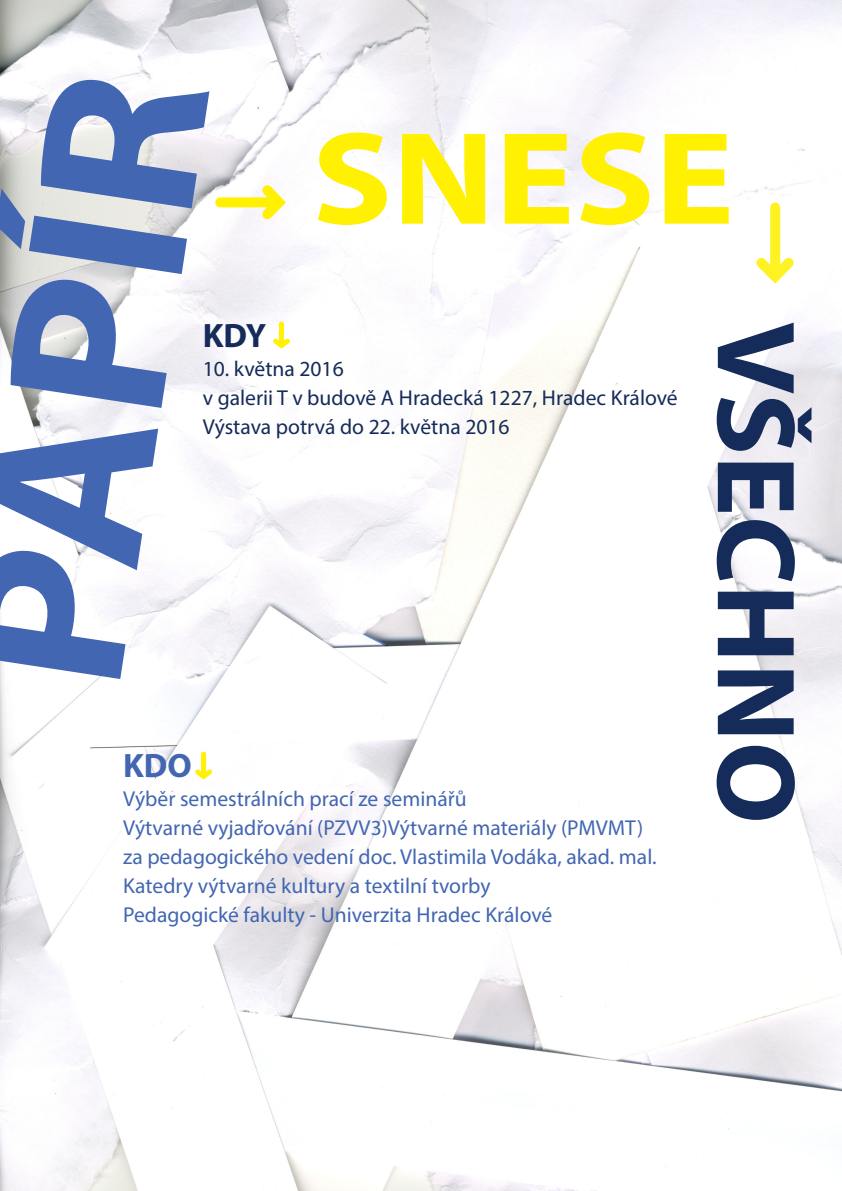
<style>
.page{position:relative;width:842px;height:1191px;background:#fff}
.page>*{position:absolute;margin:0;border:0;box-sizing:border-box;transform-origin:0 0}
.t1{font:700 229.2px "Myriad Pro";color:#4266b1}
.t2{font:700 133px "Myriad Pro";color:#fff101;scale:1.12 1}
.t3{font:700 112.5px "Myriad Pro";color:#152b59}
.t4{font:700 33.9px "Myriad Pro";color:#4266b1}
.t5{font:700 33.9px "Myriad Pro";color:#152b59}
.t6{font:21.6px/29px "Myriad Pro";color:#4266b1}
.t7{font:21.6px/29px "Myriad Pro";color:#152b59}
</style>
<div class="page">
<img style="left:0;top:0;width:842px;height:1191px">
<div style="left:770px;top:207px;width:10px;height:60px;background:#fff223"></div>
<svg style="left:747px;top:249px;width:56px;height:42px"></svg>
<div style="left:220px;top:197px;width:51px;height:10px;background:#fff101"></div>
<svg style="left:253px;top:176px;width:40px;height:52px"></svg>
<div style="left:279px;top:324px;width:5px;height:18px;background:#fff101"></div>
<svg style="left:269px;top:334px;width:25px;height:17px"></svg>
<div style="left:201px;top:754px;width:5px;height:19px;background:#fff101"></div>
<svg style="left:191px;top:765px;width:26px;height:17px"></svg>
<h1 class="t1" style="left:-108px;top:658px;width:615px;rotate:-81deg">PAPÍR</h1>
<h2 class="t2" style="left:312px;top:92px;width:379px">SNESE</h2>
<h3 class="t3" style="left:829px;top:321px;width:504px;rotate:90deg">VŠECHNO</h3>
<h3 class="t5" style="left:203px;top:313px;width:65px">KDY</h3>
<p class="t7" style="left:203px;top:353px;width:476px">10. května 2016<br>v galerii T v budově A Hradecká 1227, Hradec Králové<br>Výstava potrvá do 22. května 2016</p>
<h3 class="t4" style="left:123px;top:744px;width:70px">KDO</h3>
<p class="t6" style="left:123px;top:784px;width:535px">Výběr semestrálních prací ze seminářů<br>Výtvarné vyjadřování (PZVV3)Výtvarné materiály (PMVMT) za pedagogického vedení doc. Vlastimila Vodáka, akad. mal.<br>Katedry výtvarné kultury a textilní tvorby<br>Pedagogické fakulty - Univerzita Hradec Králové</p>
</div>
